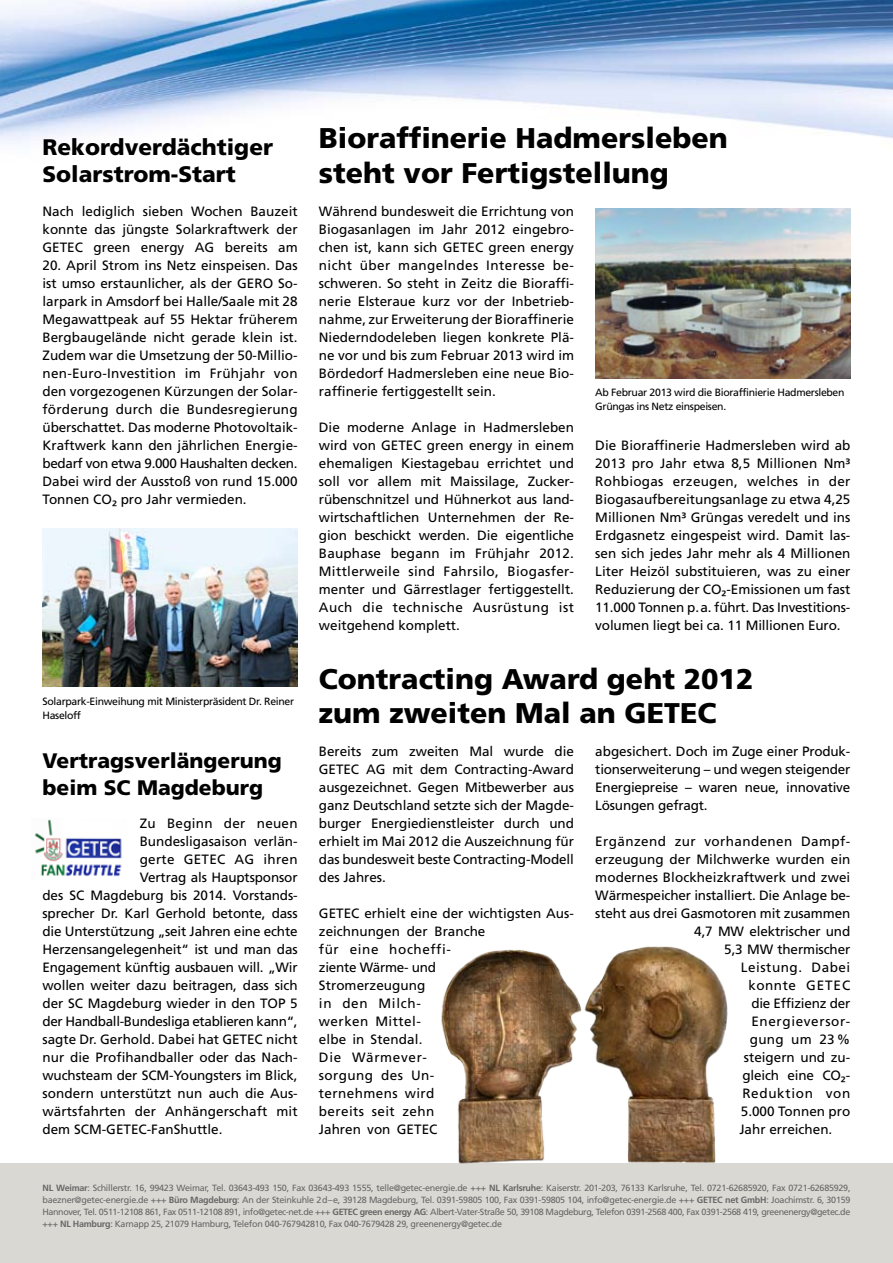
<style>
.page{position:relative;width:893px;height:1263px;background:#fff}
.page>*{position:absolute;margin:0;border:0;box-sizing:border-box;transform-origin:0 0}
.t1{font:900 28.5px/34.2px "Frutiger";color:#000}
.t2{font:900 22.5px/27px "Frutiger";color:#000}
.t3{font:900 21px/27px "Frutiger";color:#000}
.t4{font:13.5px/18px "Frutiger";color:#000;text-align:justify}
.t5{font:13.5px "Frutiger";letter-spacing:-.025em;color:#000}
.t6{font:13.5px "Frutiger";letter-spacing:.02em;color:#000}
.t7{font:13.5px "Frutiger";letter-spacing:.03em;color:#000}
.t8{font:13.5px "Frutiger";letter-spacing:.05em;color:#000}
.t9{font:13.5px "Frutiger";letter-spacing:.04em;color:#000}
.t10{font:10.5px/13.5px "Frutiger";letter-spacing:-.03em;color:#000}
.t11{font:9px/12px "Frutiger";letter-spacing:-.03em;color:#676767;text-align:justify}
.s1{font-weight:700}
</style>
<div class="page">
<img style="left:13px;top:0;width:880px;height:379px">
<img style="left:0;top:8px;width:13px;height:136px">
<div style="left:0;top:1164px;width:893px;height:99px;background:#d9d8d2"></div>
<img style="left:595px;top:208px;width:255px;height:170px">
<img style="left:43px;top:528px;width:255px;height:159px">
<img style="left:35px;top:819px;width:87px;height:58px">
<img style="left:423px;top:949px;width:142px;height:215px">
<img style="left:565px;top:946px;width:187px;height:218px">
<h2 class="t2" style="left:43px;top:134px;width:232px">Rekordverdächtiger<br>Solarstrom-Start</h2>
<p class="t4" style="left:43px;top:202px;width:257px">Nach lediglich sieben Wochen Bauzeit konnte das jüngste Solarkraftwerk der GETEC green energy AG bereits am</p>
<p class="t4" style="left:43px;top:256px;width:257px">20. April Strom ins Netz einspeisen. Das ist umso erstaunlicher, als der GERO So&shy;larpark in Amsdorf bei Halle/Saale mit 28<br>Megawattpeak auf 55 Hektar früherem Bergbaugelände nicht gerade klein ist.<br>Zudem war die Umsetzung der 50-Millio&shy;nen-Euro-Investition im Frühjahr von den vorgezogenen Kürzungen der Solar&shy;förderung durch die Bundesregierung überschattet. Das moderne Photovoltaik-Kraftwerk kann den jährlichen Energie&shy;bedarf von etwa 9.000 Haushalten decken.<br>Dabei wird der Ausstoß von rund 15.000<br>Tonnen CO² pro Jahr vermieden.</p>
<p class="t10" style="left:43px;top:695px;width:253px">Solarpark-Einweihung mit Ministerpräsident Dr. Reiner<br>Haseloff</p>
<h3 class="t3" style="left:43px;top:747px;width:241px">Vertragsverlängerung beim SC Magdeburg</h3>
<p class="t6" style="left:140px;top:815px;width:159px">Zu Beginn der neuen</p>
<p class="t4" style="left:140px;top:832px;width:159px">Bundesligasaison verlän-</p>
<p class="t6" style="left:140px;top:851px;width:159px">gerte GETEC AG ihren</p>
<p class="t4" style="left:140px;top:868px;width:159px">Vertrag als Hauptsponsor</p>
<p class="t4" style="left:43px;top:886px;width:257px">des SC Magdeburg bis 2014. Vorstands-</p>
<p class="t4" style="left:43px;top:904px;width:257px">sprecher Dr. Karl Gerhold betonte, dass</p>
<p class="t4" style="left:43px;top:922px;width:257px">die Unterstützung „seit Jahren eine echte</p>
<p class="t4" style="left:43px;top:940px;width:257px">Herzensangelegenheit“ ist und man das</p>
<p class="t4" style="left:43px;top:958px;width:257px">Engagement künftig ausbauen will. „Wir</p>
<p class="t4" style="left:43px;top:976px;width:257px">wollen weiter dazu beitragen, dass sich</p>
<p class="t4" style="left:43px;top:994px;width:257px">der SC Magdeburg wieder in den TOP 5</p>
<p class="t5" style="left:43px;top:1013px;width:257px">der Handball-Bundesliga etablieren kann“,</p>
<p class="t4" style="left:43px;top:1030px;width:257px">sagte Dr. Gerhold. Dabei hat GETEC nicht</p>
<p class="t4" style="left:43px;top:1048px;width:257px">nur die Profihandballer oder das Nach-</p>
<p class="t4" style="left:43px;top:1066px;width:257px">wuchsteam der SCM-Youngsters im Blick,</p>
<p class="t4" style="left:43px;top:1084px;width:257px">sondern unterstützt nun auch die Aus-</p>
<p class="t4" style="left:43px;top:1102px;width:257px">wärtsfahrten der Anhängerschaft mit</p>
<p class="t4" style="left:43px;top:1120px;width:182px">dem SCM-GETEC-FanShuttle.</p>
<h1 class="t1" style="left:319px;top:121px;width:410px">Bioraffinerie Hadmersleben steht vor Fertigstellung</h1>
<p class="t4" style="left:319px;top:202px;width:257px">Während bundesweit die Errichtung von Biogasanlagen im Jahr 2012 eingebro&shy;chen ist, kann sich GETEC green energy nicht über mangelndes Interesse be&shy;schweren. So steht in Zeitz die Bioraffi&shy;nerie Elsteraue kurz vor der Inbetrieb&shy;nahme, zur Erweiterung der Bioraffinerie Niederndodeleben liegen konkrete Plä&shy;ne vor und bis zum Februar 2013 wird im Bördedorf Hadmersleben eine neue Bio&shy;raffinerie fertiggestellt sein.</p>
<p class="t4" style="left:319px;top:418px;width:257px">Die moderne Anlage in Hadmersleben wird von GETEC green energy in einem ehemaligen Kiestagebau errichtet und soll vor allem mit Maissilage, Zucker&shy;rübenschnitzel und Hühnerkot aus land&shy;wirtschaftlichen Unternehmen der Re&shy;gion beschickt werden. Die eigentliche Bauphase begann im Frühjahr 2012.<br>Mittlerweile sind Fahrsilo, Biogasfer&shy;menter und Gärrestlager fertiggestellt.<br>Auch die technische Ausrüstung ist weitgehend komplett.</p>
<p class="t10" style="left:595px;top:386px;width:251px">Ab Februar 2013 wird die Bioraffinierie Hadmersleben<br>Grüngas ins Netz einspeisen.</p>
<p class="t4" style="left:595px;top:436px;width:257px">Die Bioraffinerie Hadmersleben wird ab 2013 pro Jahr etwa 8,5 Millionen Nm³<br>Rohbiogas erzeugen, welches in der Biogasaufbereitungsanlage zu etwa 4,25<br>Millionen Nm³ Grüngas veredelt und ins Erdgasnetz eingespeist wird. Damit las&shy;sen sich jedes Jahr mehr als 4 Millionen Liter Heizöl substituieren, was zu einer Reduzierung der CO²-Emissionen um fast 11.000 Tonnen p.a. führt. Das Investitions&shy;volumen liegt bei ca. 11 Millionen Euro.</p>
<h1 class="t1" style="left:319px;top:661px;width:436px">Contracting Award geht 2012 zum zweiten Mal an GETEC</h1>
<p class="t4" style="left:319px;top:742px;width:257px">Bereits zum zweiten Mal wurde die GETEC AG mit dem Contracting-Award ausgezeichnet. Gegen Mitbewerber aus ganz Deutschland setzte sich der Magde&shy;burger Energiedienstleister durch und erhielt im Mai 2012 die Auszeichnung für das bundesweit beste Contracting-Modell des Jahres.</p>
<p class="t4" style="left:319px;top:904px;width:257px;text-align:left">GETEC erhielt eine der wichtigsten Aus&shy;zeichnungen der Branche<br>für eine hocheffi-<br>ziente Wärme- und<br>Stromerzeugung<br>in den Milch-<br>werken Mittel-<br>elbe in Stendal.<br>Die Wärmever-<br>sorgung des Un-<br>ternehmens wird<br>bereits seit zehn<br>Jahren von GETEC</p>
<p class="t4" style="left:595px;top:742px;width:257px">abgesichert. Doch im Zuge einer Produk&shy;tionserweiterung – und wegen steigender Energiepreise – waren neue, innovative Lösungen gefragt.</p>
<p class="t7" style="left:595px;top:834px;width:255px">Ergänzend zur vorhandenen Dampf-</p>
<p class="t4" style="left:595px;top:850px;width:257px">erzeugung der Milchwerke wurden ein</p>
<p class="t4" style="left:595px;top:868px;width:257px">modernes Blockheizkraftwerk und zwei</p>
<p class="t4" style="left:595px;top:886px;width:256px">Wärmespeicher installiert. Die Anlage be-</p>
<p class="t4" style="left:595px;top:904px;width:257px">steht aus drei Gasmotoren mit zusammen</p>
<p class="t4" style="left:694px;top:922px;width:158px">4,7 MW elektrischer und</p>
<p class="t4" style="left:724px;top:940px;width:127px">5,3 MW thermischer</p>
<p class="t9" style="left:741px;top:960px;width:111px">Leistung. Dabei</p>
<p class="t9" style="left:748px;top:978px;width:104px">konnte GETEC</p>
<p class="t4" style="left:751px;top:994px;width:101px">die Effizienz der</p>
<p class="t8" style="left:751px;top:1014px;width:100px">Energieversor-</p>
<p class="t4" style="left:750px;top:1030px;width:102px">gung um 23%</p>
<p class="t4" style="left:744px;top:1048px;width:108px">steigern und zu-</p>
<p class="t4" style="left:742px;top:1066px;width:109px">gleich eine CO²-</p>
<p class="t8" style="left:742px;top:1086px;width:109px">Reduktion von</p>
<p class="t4" style="left:741px;top:1102px;width:111px">5.000 Tonnen pro</p>
<p class="t4" style="left:739px;top:1120px;width:95px">Jahr erreichen.</p>
<p class="t11" style="left:43px;top:1181px;width:809px"><span class="s1">NL Weimar</span>: Schillerstr. 16, 99423 Weimar, Tel. 03643-493 150, Fax 03643-493 1555, telle@getec-energie.de +++ <span class="s1">NL Karlsruhe</span>: Kaiserstr. 201-203, 76133 Karlsruhe, Tel. 0721-62685920, Fax 0721-62685929, baezner@getec-energie.de +++ <span class="s1">Büro Magdeburg</span>: An der Steinkuhle 2d–e, 39128 Magdeburg, Tel. 0391-59805 100, Fax 0391-59805 104, info@getec-energie.de +++ <span class="s1">GETEC net GmbH</span>: Joachimstr. 6, 30159<br>Hannover, Tel. 0511-12108 861, Fax 0511-12108 891, info@getec-net.de +++ <span class="s1">GETEC green energy AG</span>: Albert-Vater-Straße 50, 39108 Magdeburg, Telefon 0391-2568 400, Fax 0391-2568 419, greenenergy@getec.de +++ <span class="s1">NL Hamburg</span>: Karnapp 25, 21079 Hamburg, Telefon 040-767942810, Fax 040-7679428 29, greenenergy@getec.de</p>
</div>
